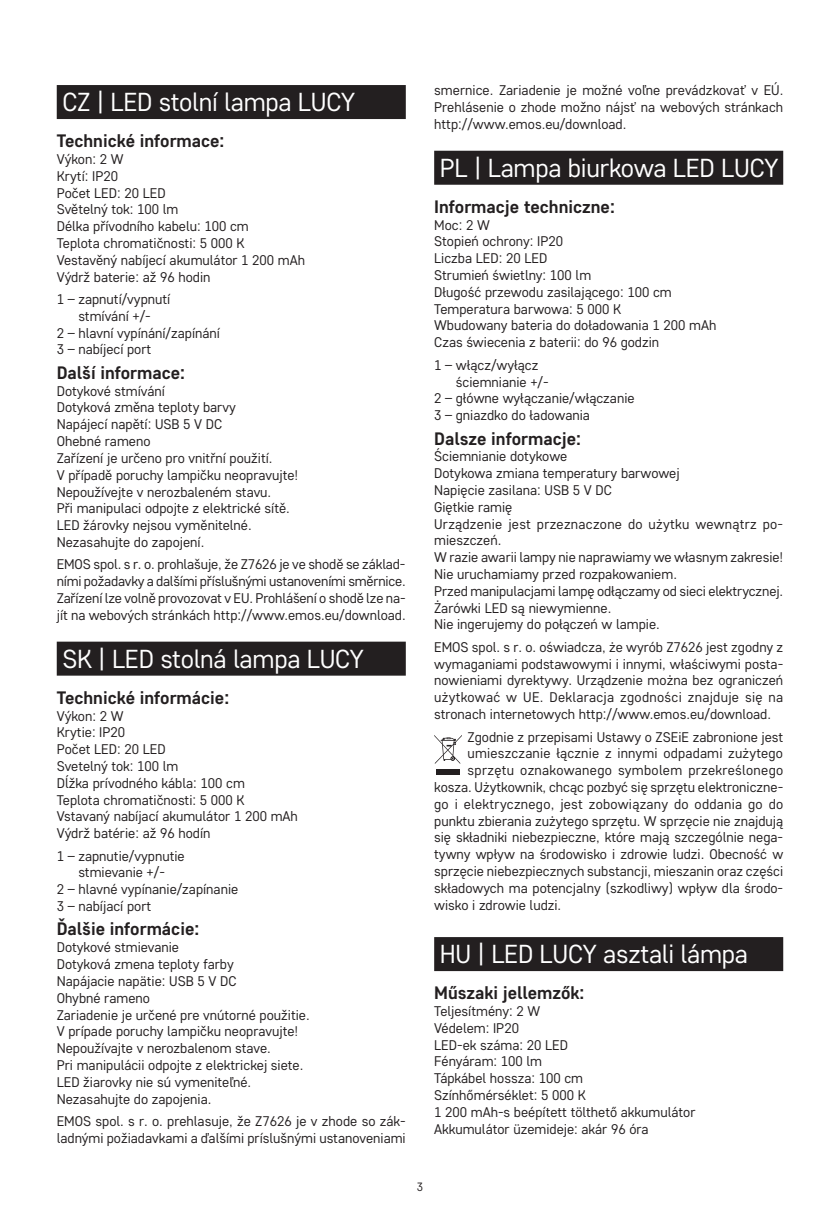
<style>
.page{position:relative;width:840px;height:1219px;background:#fff}
.page>*{position:absolute;margin:0;border:0;box-sizing:border-box;transform-origin:0 0}
.t1{font:26px "Core Sans D35";letter-spacing:-.01em;color:#fff}
.t2{font:700 18px "Core Sans D55";color:#231f20}
.t3{font:14px/16.8px "Core Sans D35";color:#231f20}
.t4{font:14px "Core Sans D35";letter-spacing:.02em;color:#231f20}
.t5{font:12px "Core Sans D35";color:#231f20}
</style>
<div class="page">
<div style="left:57px;top:85px;width:348px;height:34px;background:#231f20"></div>
<div style="left:57px;top:642px;width:348px;height:34px;background:#231f20"></div>
<div style="left:434px;top:151px;width:348px;height:34px;background:#231f20"></div>
<div style="left:434px;top:937px;width:348px;height:34px;background:#231f20"></div>
<svg style="left:434px;top:735px;width:27px;height:29px"></svg>
<div style="left:436px;top:769px;width:23px;height:6px;background:#231f20"></div>
<h1 class="t1" style="left:62px;top:86px;width:294px">CZ | LED stolní lampa LUCY</h1>
<p class="t2" style="left:57px;top:129px;width:169px">Technické informace:</p>
<p class="t3" style="left:57px;top:150px;width:250px">Výkon: 2 W<br>Krytí: IP20<br>Počet LED: 20 LED<br>Světelný tok: 100 lm<br>Délka přívodního kabelu: 100 cm<br>Teplota chromatičnosti: 5 000 K<br>Vestavěný nabíjecí akumulátor 1 200 mAh<br>Výdrž baterie: až 96 hodin</p>
<p class="t3" style="left:57px;top:290px;width:115px">1 – zapnutí/vypnutí</p>
<p class="t3" style="left:78px;top:307px;width:74px">stmívání +/-</p>
<p class="t3" style="left:57px;top:324px;width:165px">2 – hlavní vypínání/zapínání</p>
<p class="t3" style="left:57px;top:341px;width:96px">3 – nabíjecí port</p>
<p class="t2" style="left:57px;top:361px;width:130px">Další informace:</p>
<p class="t3" style="left:57px;top:382px;width:243px">Dotykové stmívání<br>Dotyková změna teploty barvy<br>Napájecí napětí: USB 5 V DC<br>Ohebné rameno<br>Zařízení je určeno pro vnitřní použití.<br>V případě poruchy lampičku neopravujte!<br>Nepoužívejte v nerozbaleném stavu.<br>Při manipulaci odpojte z elektrické sítě.<br>LED žárovky nejsou vyměnitelné.<br>Nezasahujte do zapojení.</p>
<p class="t3" style="left:57px;top:556px;width:350px;text-align:justify">EMOS spol. s r. o. prohlašuje, že Z7626 je ve shodě se základ&shy;ními požadavky a dalšími příslušnými ustanoveními směrnice.<br>Zařízení lze volně provozovat v EU. Prohlášení o shodě lze na&shy;jít na webových stránkách http://www.emos.eu/download.</p>
<h1 class="t1" style="left:62px;top:642px;width:303px">SK | LED stolná lampa LUCY</h1>
<p class="t2" style="left:57px;top:686px;width:174px">Technické informácie:</p>
<p class="t3" style="left:57px;top:707px;width:242px">Výkon: 2 W<br>Krytie: IP20<br>Počet LED: 20 LED<br>Svetelný tok: 100 lm<br>Dĺžka prívodného kábla: 100 cm<br>Teplota chromatičnosti: 5 000 K<br>Vstavaný nabíjací akumulátor 1 200 mAh<br>Výdrž batérie: až 96 hodín</p>
<p class="t3" style="left:57px;top:847px;width:129px">1 – zapnutie/vypnutie</p>
<p class="t3" style="left:78px;top:864px;width:88px">stmievanie +/-</p>
<p class="t3" style="left:57px;top:880px;width:183px">2 – hlavné vypínanie/zapínanie</p>
<p class="t3" style="left:57px;top:897px;width:96px">3 – nabíjací port</p>
<p class="t2" style="left:57px;top:917px;width:144px">Ďalšie informácie:</p>
<p class="t3" style="left:57px;top:938px;width:254px">Dotykové stmievanie<br>Dotyková zmena teploty farby<br>Napájacie napätie: USB 5 V DC<br>Ohybné rameno<br>Zariadenie je určené pre vnútorné použitie.<br>V prípade poruchy lampičku neopravujte!<br>Nepoužívajte v nerozbalenom stave.<br>Pri manipulácii odpojte z elektrickej siete.<br>LED žiarovky nie sú vymeniteľné.<br>Nezasahujte do zapojenia.</p>
<p class="t3" style="left:57px;top:1112px;width:350px">EMOS spol. s r. o. prehlasuje, že Z7626 je v zhode so zák&shy;ladnými požiadavkami a ďalšími príslušnými ustanoveniami</p>
<p class="t3" style="left:434px;top:82px;width:350px;text-align:justify">smernice. Zariadenie je možné voľne prevádzkovať v EÚ.<br>Prehlásenie o zhode možno nájsť na webových stránkach http://www.emos.eu/download.</p>
<h1 class="t1" style="left:439px;top:151px;width:340px">PL | Lampa biurkowa LED LUCY</h1>
<p class="t2" style="left:434px;top:195px;width:182px">Informacje techniczne:</p>
<p class="t3" style="left:434px;top:216px;width:283px">Moc: 2 W<br>Stopień ochrony: IP20<br>Liczba LED: 20 LED<br>Strumień świetlny: 100 lm<br>Długość przewodu zasilającego: 100 cm<br>Temperatura barwowa: 5 000 K<br>Wbudowany bateria do doładowania 1 200 mAh<br>Czas świecenia z baterii: do 96 godzin</p>
<p class="t3" style="left:434px;top:356px;width:106px">1 – włącz/wyłącz</p>
<p class="t3" style="left:455px;top:373px;width:94px">ściemnianie +/-</p>
<p class="t3" style="left:434px;top:390px;width:202px">2 – główne wyłączanie/włączanie</p>
<p class="t3" style="left:434px;top:406px;width:157px">3 – gniazdko do ładowania</p>
<p class="t2" style="left:434px;top:427px;width:148px">Dalsze informacje:</p>
<p class="t3" style="left:434px;top:448px;width:350px">Ściemnianie dotykowe<br>Dotykowa zmiana temperatury barwowej<br>Napięcie zasilana: USB 5 V DC<br>Giętkie ramię<br>Urządzenie jest przeznaczone do użytku wewnątrz po&shy;mieszczeń.<br>W razie awarii lampy nie naprawiamy we własnym zakresie!<br>Nie uruchamiamy przed rozpakowaniem.<br>Przed manipulacjami lampę odłączamy od sieci elektrycznej.<br>Żarówki LED są niewymienne.<br>Nie ingerujemy do połączeń w lampie.</p>
<p class="t3" style="left:434px;top:638px;width:350px;text-align:justify">EMOS spol. s r. o. oświadcza, że wyrób Z7626 jest zgodny z wymaganiami podstawowymi i innymi, właściwymi posta&shy;nowieniami dyrektywy. Urządzenie można bez ograniczeń użytkować w UE. Deklaracja zgodności znajduje się na stronach internetowych http://www.emos.eu/download.</p>
<p class="t3" style="left:467px;top:728px;width:317px">Zgodnie z przepisami Ustawy o ZSEiE zabronione jest</p>
<p class="t3" style="left:467px;top:745px;width:316px">umieszczanie łącznie z innymi odpadami zużytego</p>
<p class="t4" style="left:467px;top:761px;width:317px">sprzętu oznakowanego symbolem przekreślonego</p>
<p class="t3" style="left:434px;top:778px;width:350px">kosza. Użytkownik, chcąc pozbyć się sprzętu elektroniczne-</p>
<p class="t4" style="left:434px;top:795px;width:350px">go i elektrycznego, jest zobowiązany do oddania go do</p>
<p class="t3" style="left:434px;top:812px;width:350px">punktu zbierania zużytego sprzętu. W sprzęcie nie znajdują</p>
<p class="t3" style="left:434px;top:829px;width:350px">się składniki niebezpieczne, które mają szczególnie nega-</p>
<p class="t3" style="left:434px;top:845px;width:350px">tywny wpływ na środowisko i zdrowie ludzi. Obecność w</p>
<p class="t3" style="left:434px;top:862px;width:350px">sprzęcie niebezpiecznych substancji, mieszanin oraz części</p>
<p class="t3" style="left:434px;top:879px;width:350px">składowych ma potencjalny (szkodliwy) wpływ dla środo-</p>
<p class="t3" style="left:434px;top:896px;width:128px">wisko i zdrowie ludzi.</p>
<h1 class="t1" style="left:439px;top:937px;width:309px">HU | LED LUCY asztali lámpa</h1>
<p class="t2" style="left:434px;top:981px;width:152px">Műszaki jellemzők:</p>
<p class="t3" style="left:434px;top:1002px;width:263px">Teljesítmény: 2 W<br>Védelem: IP20<br>LED-ek száma: 20 LED<br>Fényáram: 100 lm<br>Tápkábel hossza: 100 cm<br>Színhőmérséklet: 5 000 K<br>1 200 mAh-s beépített tölthető akkumulátor<br>Akkumulátor üzemideje: akár 96 óra</p>
<p class="t5" style="left:416px;top:1179px;width:8px">3</p>
</div>
